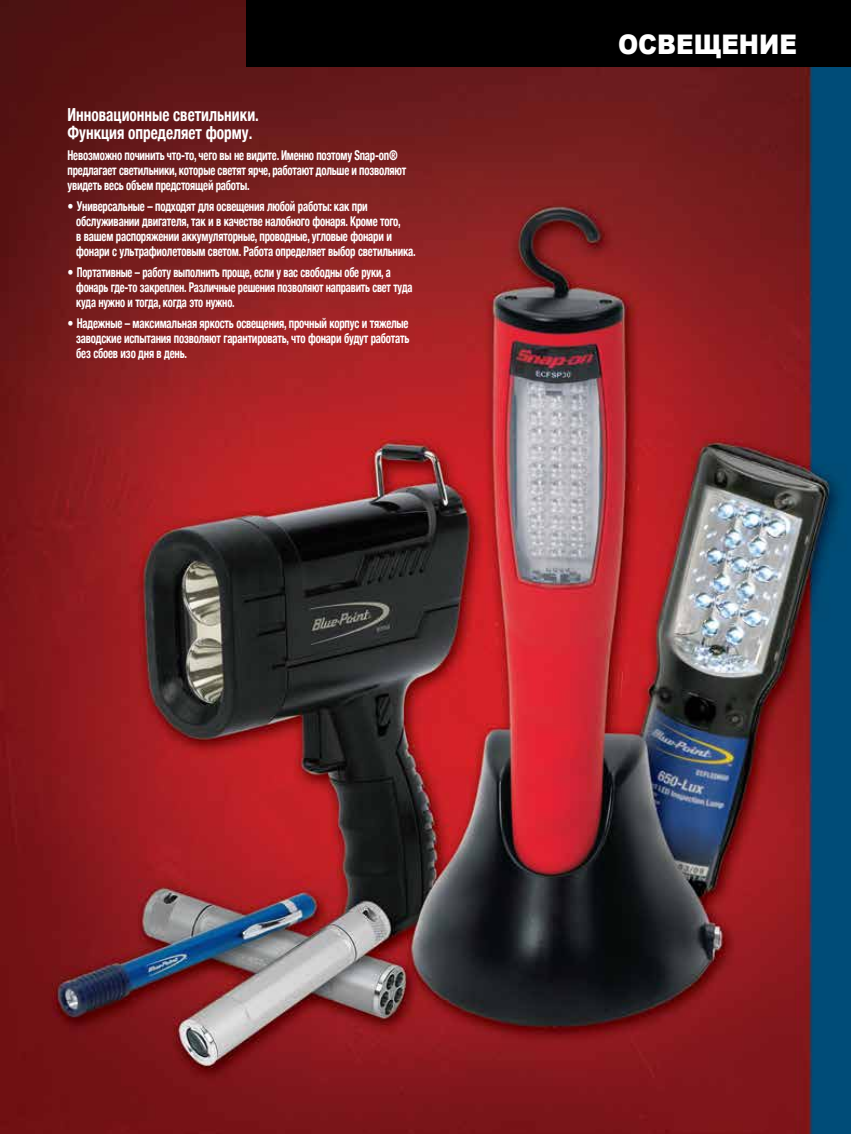
<style>
.page{position:relative;width:851px;height:1134px;background:#fff}
.page>*{position:absolute;margin:0;border:0;box-sizing:border-box;transform-origin:0 0}
.t1{font:900 27px "Arial";color:#fff;scale:.9 1}
.t2{font:700 condensed 18px/18px "Helvetica Neue";color:#fff;scale:.85 1}
.t3{font:700 condensed 13.5px/15px "Helvetica Neue";letter-spacing:-.02em;color:#fff;scale:.9 1}
.t4{font:700 condensed 13.5px/15px "Helvetica Neue";letter-spacing:-.02em;color:#fff;scale:.8 1}
</style>
<div class="page">
<img style="left:0;top:0;width:850px;height:1134px">
<div style="left:246px;top:0;width:604px;height:66px;background:#000"></div>
<h2 class="t2" style="left:68px;top:105px;width:226px">Инновационные светильники.<br>Функция определяет форму.</h2>
<p class="t4" style="left:68px;top:147px;width:425px">Невозможно починить что-то, чего вы не видите. Именно поэтому Snap-on® предлагает светильники, которые светят ярче, работают дольше и позволяют увидеть весь объем предстоящей работы.</p>
<p class="t3" style="left:76px;top:198px;width:379px;text-indent:-9px">• Универсальные – подходят для освещения любой работы: как при обслуживании двигателя, так и в качестве налобного фонаря. Кроме того,<br>в вашем распоряжении аккумуляторные, проводные, угловые фонари и фонари с ультрафиолетовым светом. Работа определяет выбор светильника.</p>
<p class="t3" style="left:76px;top:264px;width:375px;text-indent:-9px">• Портативные – работу выполнить проще, если у вас свободны обе руки, а фонарь где-то закреплен. Различные решения позволяют направить свет туда куда нужно и тогда, когда это нужно.</p>
<p class="t3" style="left:76px;top:315px;width:372px;text-align:justify;text-indent:-9px">• Надежные – максимальная яркость освещения, прочный корпус и тяжелые заводские испытания позволяют гарантировать, что фонари будут работать без сбоев изо дня в день.</p>
<h1 class="t1" style="left:618px;top:24px;width:200px">Освещение</h1>
</div>
